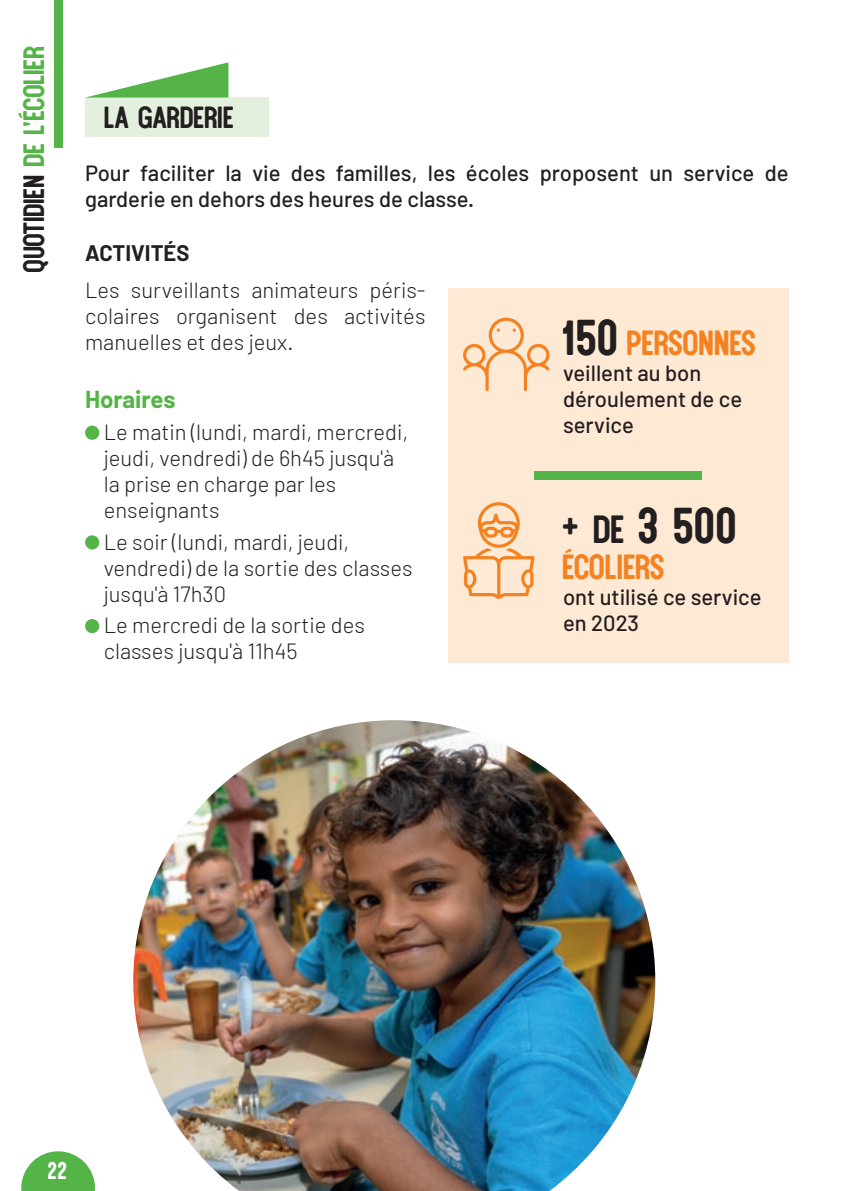
<style>
.page{position:relative;width:851px;height:1191px;background:#fff}
.page>*{position:absolute;margin:0;border:0;box-sizing:border-box;transform-origin:0 0}
.t1{font:46px "Queen Street";color:#231f20}
.t2{font:32px "Queen Street";letter-spacing:-.01em;color:#f58220}
.t3{font:28px "Queen Street";letter-spacing:-.01em;color:#231f20}
.t4{font:27px "Queen Street";letter-spacing:-.005em;color:#54b447}
.t5{font:700 24px "Barlow";color:#54b447}
.t6{font:300 22px/26px "Barlow";color:#231f20}
.t7{font:500 22px/26px "Barlow";color:#231f20}
.t8{font:700 22px "Barlow";color:#231f20}
.t9{font:22px "Queen Street";color:#fff}
.s1{color:#231f20}
.s2{font-size:46px;color:#231f20}
.s3{font-size:36px}
</style>
<div class="page">
<svg style="left:21px;top:1151px;width:74px;height:40px"></svg>
<div style="left:54px;top:0;width:8px;height:148px;background:#54b447"></div>
<div style="left:85px;top:98px;width:183px;height:39px;background:#e3f0dd"></div>
<svg style="left:85px;top:62px;width:143px;height:36px"></svg>
<div style="left:85px;top:425px;width:14px;height:15px;background:#54b447;border-radius:50%"></div>
<div style="left:85px;top:535px;width:14px;height:14px;background:#54b447;border-radius:50%"></div>
<div style="left:85px;top:619px;width:14px;height:14px;background:#54b447;border-radius:50%"></div>
<img style="left:133px;top:720px;width:522px;height:471px">
<div style="left:448px;top:288px;width:340px;height:375px;background:#fee9d5"></div>
<div style="left:534px;top:471px;width:168px;height:9px;background:#54b447"></div>
<svg style="left:463px;top:502px;width:71px;height:96px"></svg>
<svg style="left:463px;top:318px;width:86px;height:73px"></svg>
<p class="t4" style="left:18px;top:272px;width:228px;rotate:-90deg"><span class="s1">QUOTIDIEN</span> DE L'ÉCOLIER</p>
<p class="t3" style="left:105px;top:101px;width:131px">LA GARDERIE</p>
<p class="t7" style="left:85px;top:159px;width:704px">Pour faciliter la vie des familles, les écoles proposent un service de garderie en dehors des heures de classe.</p>
<p class="t8" style="left:85px;top:239px;width:106px">ACTIVITÉS</p>
<p class="t6" style="left:85px;top:277px;width:342px;text-align:justify">Les surveillants animateurs péris&shy;colaires organisent des activités manuelles et des jeux.</p>
<p class="t5" style="left:85px;top:384px;width:92px">Horaires</p>
<p class="t6" style="left:104px;top:418px;width:306px">Le matin (lundi, mardi, mercredi, jeudi, vendredi) de 6h45 jusqu'à la prise en charge par les enseignants</p>
<p class="t6" style="left:104px;top:528px;width:310px">Le soir (lundi, mardi, jeudi, vendredi) de la sortie des classes jusqu'à 17h30</p>
<p class="t6" style="left:104px;top:611px;width:263px">Le mercredi de la sortie des classes jusqu'à 11h45</p>
<h2 class="t2" style="left:563px;top:324px;width:195px"><span class="s2">150</span> PERSONNES</h2>
<p class="t7" style="left:563px;top:360px;width:181px">veillent au bon déroulement de ce service</p>
<h1 class="t1" style="left:563px;top:498px;width:177px">+ <span class="s3">DE</span> 3 500</h1>
<h2 class="t2" style="left:563px;top:547px;width:104px">ÉCOLIERS</h2>
<p class="t7" style="left:563px;top:583px;width:200px">ont utilisé ce service en 2023</p>
<p class="t9" style="left:48px;top:1157px;width:22px">22</p>
</div>
